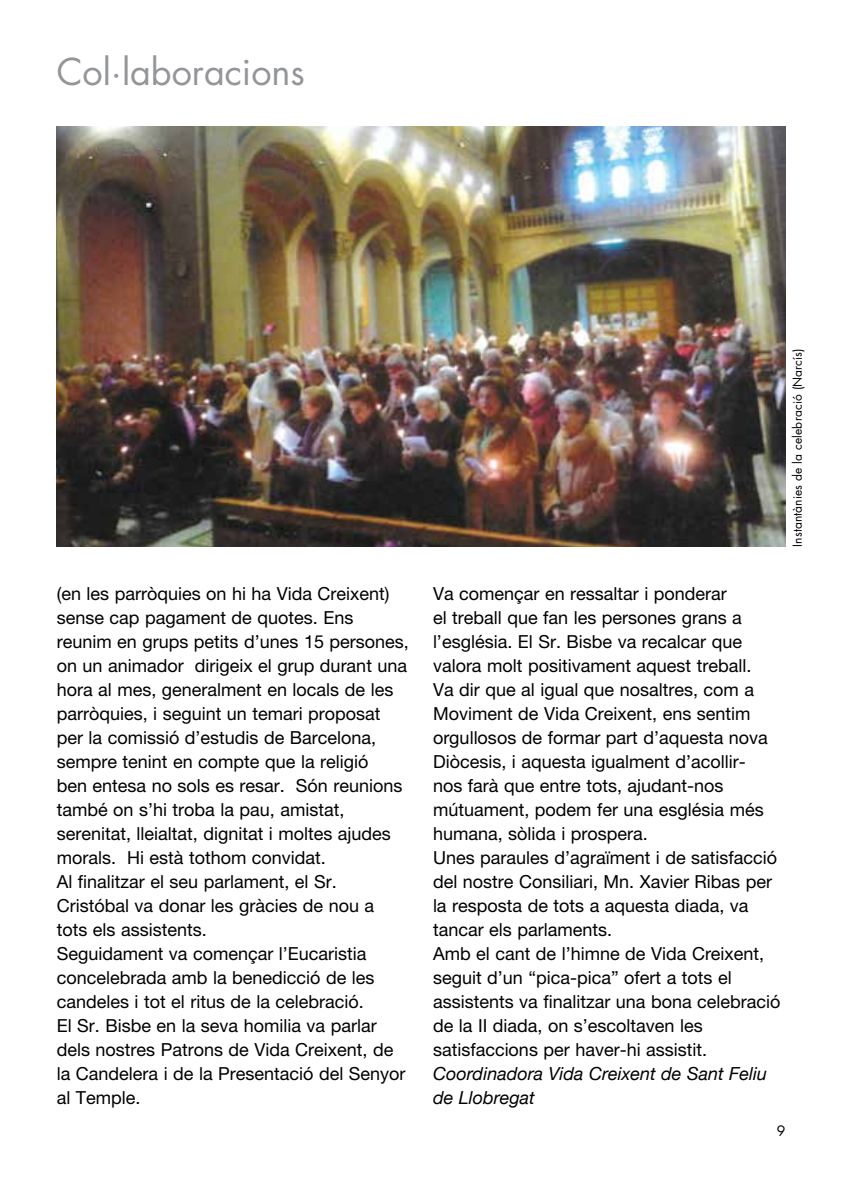
<style>
.page{position:relative;width:842px;height:1191px;background:#fff}
.page>*{position:absolute;margin:0;border:0;box-sizing:border-box;transform-origin:0 0}
.t1{font:36px "Futura";color:#939598}
.t2{font:18px/24px "Helvetica Neue";color:#000}
.t3{font:italic 18px/24px "Helvetica Neue";color:#000}
.t4{font:14px "Futura";color:#000}
.t5{font:12px "Futura";letter-spacing:.01em;color:#000}
</style>
<div class="page">
<img style="left:57px;top:127px;width:728px;height:419px">
<h1 class="t1" style="left:57px;top:47px;width:250px">Col·laboracions</h1>
<p class="t5" style="left:789px;top:546px;width:200px;rotate:-90deg">Instantànies de la celebració (Narcís)</p>
<p class="t2" style="left:57px;top:581px;width:354px">(en les parròquies on hi ha Vida Creixent) sense cap pagament de quotes. Ens reunim en grups petits d’unes 15 persones, on un animador dirigeix el grup durant una hora al mes, generalment en locals de les parròquies, i seguint un temari proposat per la comissió d’estudis de Barcelona, sempre tenint en compte que la religió<br>ben entesa no sols es resar. Són reunions també on s’hi troba la pau, amistat, serenitat, lleialtat, dignitat i moltes ajudes morals. Hi està tothom convidat.<br>Al finalitzar el seu parlament, el Sr.<br>Cristóbal va donar les gràcies de nou a tots els assistents.<br>Seguidament va començar l’Eucaristia concelebrada amb la benedicció de les candeles i tot el ritus de la celebració.<br>El Sr. Bisbe en la seva homilia va parlar dels nostres Patrons de Vida Creixent, de la Candelera i de la Presentació del Senyor al Temple.</p>
<p class="t2" style="left:433px;top:581px;width:349px">Va començar en ressaltar i ponderar<br>el treball que fan les persones grans a l’església. El Sr. Bisbe va recalcar que valora molt positivament aquest treball.<br>Va dir que al igual que nosaltres, com a Moviment de Vida Creixent, ens sentim orgullosos de formar part d’aquesta nova Diòcesis, i aquesta igualment d’acollir-<br>nos farà que entre tots, ajudant-nos mútuament, podem fer una església més humana, sòlida i prospera.<br>Unes paraules d’agraïment i de satisfacció del nostre Consiliari, Mn. Xavier Ribas per la resposta de tots a aquesta diada, va tancar els parlaments.<br>Amb el cant de l’himne de Vida Creixent, seguit d’un “pica-pica” ofert a tots el assistents va finalitzar una bona celebració de la II diada, on s’escoltaven les satisfaccions per haver-hi assistit.</p>
<p class="t3" style="left:433px;top:1062px;width:336px">Coordinadora Vida Creixent de Sant Feliu de Llobregat</p>
<p class="t4" style="left:777px;top:1120px;width:10px">9</p>
</div>
